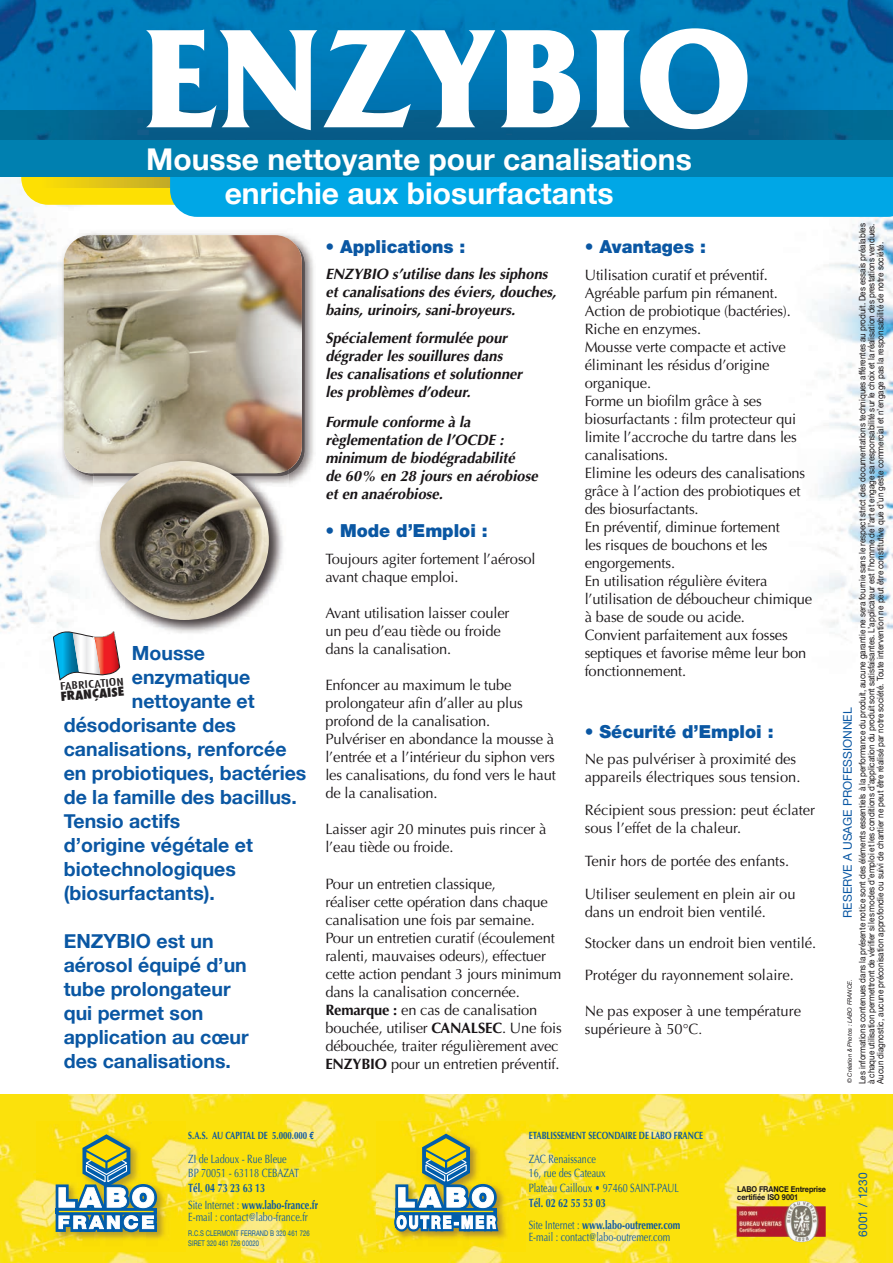
<style>
.page{position:relative;width:893px;height:1263px;background:#fff}
.page>*{position:absolute;margin:0;border:0;box-sizing:border-box;transform-origin:0 0}
.t1{font:700 145.5px "Friz Quadrata EF";color:#fff}
.t2{font:700 30px/34.5px "Helvetica Neue";color:#fff;text-align:center}
.t3{font:700 19.5px/24px "Helvetica Neue";color:#0a57a3}
.t4{font:900 18px "Helvetica Neue";color:#0a57a3}
.t5{font:15px/18px "Optima";letter-spacing:-.01em;color:#191517}
.t6{font:italic 700 15px/18px "Optima";color:#191517}
.t7{font:800 condensed 12.15px "Futura";color:#231f20;scale:1.13 1}
.t8{font:12px/14.7px "Optima";color:#0a57a3;scale:.75 1}
.t9{font:700 12px/17.1px "Optima";color:#0a57a3;scale:.75 1}
.t10{font:12px "Helvetica Neue";color:#0a57a3}
.t11{font:700 10.5px "Optima";color:#0a57a3;scale:.75 1}
.t12{font:500 condensed 10.2px "Futura";color:#231f20;scale:1.54 1}
.t13{font:9px/9px "Helvetica Neue";color:#191517;text-align:justify;scale:.9 1}
.t14{font:700 8.1px/8.2px "Helvetica Neue";letter-spacing:-.005em;color:#191517;scale:.9 1}
.t15{font:7.8px/9.3px "Helvetica Neue";letter-spacing:.02em;color:#0a57a3;scale:.75 1}
.t16{font:italic 6px "Helvetica Neue";color:#191517}
.s1{font-weight:700}
.s2{font-size:13.8px}
.s3{font-family:"Euro Mono"}
.s4{font-weight:400}
</style>
<div class="page">
<img style="left:0;top:176px;width:893px;height:492px">
<div style="left:21px;top:145px;width:872px;height:60px;background:#fde003;border-radius:27px"></div>
<svg style="left:43px;top:176px;width:127px;height:11px"></svg>
<div style="left:170px;top:176px;width:723px;height:41px;background:#00a7e6"></div>
<img style="left:0;top:0;width:893px;height:111px">
<img style="left:0;top:111px;width:893px;height:29px">
<div style="left:0;top:140px;width:893px;height:36px;background:#0080b0"></div>
<img style="left:0;top:1094px;width:893px;height:169px">
<img style="left:37px;top:1121px;width:148px;height:130px">
<svg style="left:56px;top:1134px;width:101px;height:98px"></svg>
<img style="left:377px;top:1121px;width:148px;height:130px">
<svg style="left:394px;top:1133px;width:106px;height:98px"></svg>
<img style="left:789px;top:1201px;width:25px;height:41px">
<svg style="left:53px;top:632px;width:67px;height:49px"></svg>
<img style="left:57px;top:228px;width:264px;height:264px">
<img style="left:67px;top:238px;width:238px;height:238px">
<img style="left:64px;top:235px;width:238px;height:238px;border-radius:27px">
<img style="left:93px;top:454px;width:195px;height:186px">
<img style="left:93px;top:470px;width:195px;height:6px">
<img style="left:100px;top:461px;width:169px;height:159px;border-radius:50%">
<h1 class="t1" style="left:141px;top:30px;width:613px">ENZYBIO</h1>
<h2 class="t2" style="left:146px;top:141px;width:547px">Mousse nettoyante pour canalisations enrichie aux biosurfactants</h2>
<h3 class="t3" style="left:132px;top:641px;width:75px">Mousse</h3>
<h3 class="t3" style="left:132px;top:665px;width:120px">enzymatique</h3>
<h3 class="t3" style="left:132px;top:689px;width:124px">nettoyante et</h3>
<h3 class="t3" style="left:64px;top:713px;width:174px">désodorisante des</h3>
<h3 class="t3" style="left:64px;top:737px;width:224px">canalisations, renforcée</h3>
<h3 class="t3" style="left:64px;top:761px;width:244px">en probiotiques, bactéries</h3>
<h3 class="t3" style="left:64px;top:785px;width:235px">de la famille des bacillus.</h3>
<h3 class="t3" style="left:64px;top:809px;width:118px">Tensio actifs</h3>
<h3 class="t3" style="left:64px;top:833px;width:191px">d’origine végétale et</h3>
<h3 class="t3" style="left:64px;top:857px;width:174px">biotechnologiques</h3>
<h3 class="t3" style="left:64px;top:881px;width:153px">(biosurfactants).</h3>
<h3 class="t3" style="left:64px;top:929px;width:186px">ENZYBIO est un aérosol équipé d’un tube prolongateur qui permet son application au cœur des canalisations.</h3>
<p class="t12" style="left:60px;top:680px;width:43px;rotate:-4deg">FABRICATION</p>
<p class="t7" style="left:60px;top:688px;width:58px;rotate:-4deg">FRANÇAISE</p>
<p class="t4" style="left:325px;top:240px;width:142px">• Applications :</p>
<p class="t6" style="left:325px;top:266px;width:232px">ENZYBIO s’utilise dans les siphons et canalisations des éviers, douches, bains, urinoirs, sani-broyeurs.</p>
<p class="t6" style="left:325px;top:331px;width:198px">Spécialement formulée pour dégrader les souillures dans les canalisations et solutionner les problèmes d’odeur.</p>
<p class="t6" style="left:325px;top:415px;width:214px">Formule conforme à la règlementation de l’OCDE : minimum de biodégradabilité<br>de 60% en 28 jours en aérobiose et en anaérobiose.</p>
<p class="t4" style="left:325px;top:524px;width:164px">• Mode d’Emploi :</p>
<p class="t5" style="left:325px;top:552px;width:212px">Toujours agiter fortement l’aérosol avant chaque emploi.</p>
<p class="t5" style="left:325px;top:606px;width:186px">Avant utilisation laisser couler un peu d’eau tiède ou froide dans la canalisation.</p>
<p class="t5" style="left:325px;top:678px;width:232px">Enfoncer au maximum le tube prolongateur afin d’aller au plus profond de la canalisation.<br>Pulvériser en abondance la mousse à l’entrée et a l’intérieur du siphon vers les canalisations, du fond vers le haut de la canalisation.</p>
<p class="t5" style="left:325px;top:822px;width:223px">Laisser agir 20 minutes puis rincer à l’eau tiède ou froide.</p>
<p class="t5" style="left:325px;top:876px;width:238px">Pour un entretien classique,<br>réaliser cette opération dans chaque canalisation une fois par semaine.<br>Pour un entretien curatif (écoulement ralenti, mauvaises odeurs), effectuer cette action pendant 3 jours minimum dans la canalisation concernée.<br><span class="s1">Remarque :</span> en cas de canalisation bouchée, utiliser <span class="s1">CANALSEC</span>. Une fois débouchée, traiter régulièrement avec <span class="s1">ENZYBIO</span> pour un entretien préventif.</p>
<p class="t4" style="left:585px;top:240px;width:123px">• Avantages :</p>
<p class="t5" style="left:585px;top:268px;width:229px">Utilisation curatif et préventif.<br>Agréable parfum pin rémanent.<br>Action de probiotique (bactéries).<br>Riche en enzymes.<br>Mousse verte compacte et active éliminant les résidus d’origine organique.<br>Forme un biofilm grâce à ses biosurfactants : film protecteur qui limite l’accroche du tartre dans les canalisations.<br>Elimine les odeurs des canalisations grâce à l’action des probiotiques et des biosurfactants.<br>En préventif, diminue fortement<br>les risques de bouchons et les engorgements.<br>En utilisation régulière évitera l’utilisation de déboucheur chimique à base de soude ou acide.<br>Convient parfaitement aux fosses septiques et favorise même leur bon fonctionnement.</p>
<p class="t4" style="left:585px;top:725px;width:190px">• Sécurité d’Emploi :</p>
<p class="t5" style="left:585px;top:751px;width:217px">Ne pas pulvériser à proximité des appareils électriques sous tension.</p>
<p class="t5" style="left:585px;top:802px;width:232px">Récipient sous pression: peut éclater sous l’effet de la chaleur.</p>
<p class="t5" style="left:585px;top:853px;width:206px">Tenir hors de portée des enfants.</p>
<p class="t5" style="left:585px;top:886px;width:212px">Utiliser seulement en plein air ou dans un endroit bien ventilé.</p>
<p class="t5" style="left:585px;top:929px;width:233px;line-height:31.5px">Stocker dans un endroit bien ventilé.<br>Protéger du rayonnement solaire.</p>
<p class="t5" style="left:585px;top:1003px;width:218px">Ne pas exposer à une température supérieure à 50°C<span class="s2">.</span></p>
<p class="t13" style="left:858px;top:1084px;width:958px;rotate:-90deg">Les informations contenues dans la présente notice sont des éléments essentiels à la performance du produit, aucune garantie ne sera fournie sans le respect strict des documentations techniques afférentes au produit. Des essais préalables à chaque utilisation permettront de vérifier si les modes d’emploi et les conditions d’application du produit sont satisfaisantes. L’applicateur est l’homme de l’art et engage sa responsabilité sur le choix et la réalisation des prestations vendues.<br>Aucun diagnostic, aucune préconisation approfondie ou suivi de chantier ne peut être réalisé par notre société. Toute intervention ne peut être constitutive que d’un geste commercial et n’engage pas la responsabilité de notre société.</p>
<p class="t10" style="left:843px;top:918px;width:212px;rotate:-90deg">RESERVE A USAGE PROFESSIONNEL</p>
<p class="t16" style="left:846px;top:1083px;width:105px;rotate:-90deg">© Création &amp; Photos : LABO FRANCE.</p>
<p class="t11" style="left:188px;top:1129px;width:169px">S.A.S. AU CAPITAL DE 5.000.000 <span class="s3">€</span></p>
<p class="t8" style="left:188px;top:1152px;width:150px">ZI de Ladoux - Rue Bleue<br>BP 70051 - 63118 CEBAZAT</p>
<p class="t9" style="left:188px;top:1179px;width:175px">Tél. 04 73 23 63 13<br><span class="s4">Site Internet :</span> www.labo-france.fr</p>
<p class="t8" style="left:188px;top:1211px;width:161px">E-mail : contact@labo-france.fr</p>
<p class="t15" style="left:188px;top:1230px;width:164px">R.C.S CLERMONT FERRAND B 320 461 726<br>SIRET 320 461 726 00020</p>
<p class="t11" style="left:529px;top:1129px;width:234px">ETABLISSEMENT SECONDAIRE DE LABO FRANCE</p>
<p class="t8" style="left:529px;top:1152px;width:202px">ZAC Renaissance<br>16, rue des Cateaux<br>Plateau Cailloux • 97460 SAINT-PAUL</p>
<p class="t9" style="left:529px;top:1191px;width:204px;line-height:22.5px">Tél. 02 62 55 53 03<br><span class="s4">Site Internet :</span> www.labo-outremer.com</p>
<p class="t8" style="left:529px;top:1231px;width:190px">E-mail : contact@labo-outremer.com</p>
<p class="t14" style="left:737px;top:1184px;width:100px">LABO FRANCE Entreprise certifiée ISO 9001</p>
<p class="t10" style="left:858px;top:1237px;width:66px;rotate:-90deg">6001 / 1230</p>
</div>
